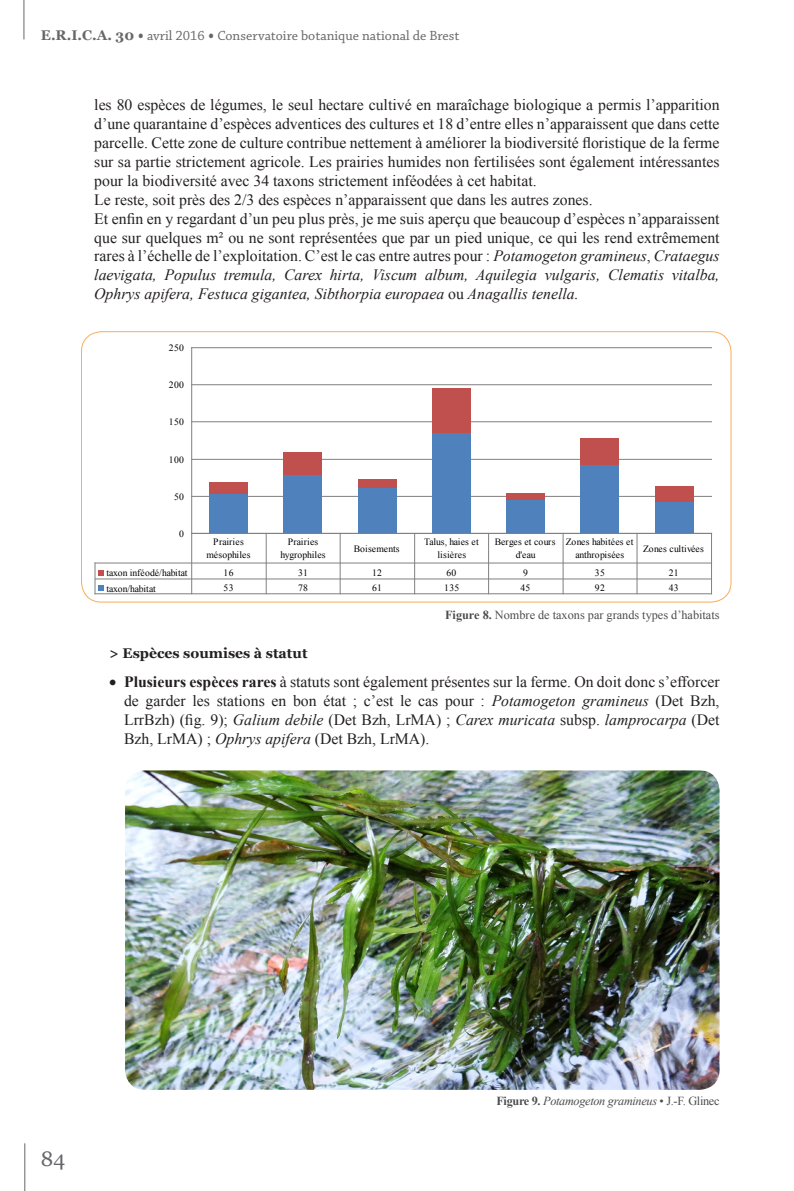
<style>
.page{position:relative;width:794px;height:1191px;background:#fff}
.page>*{position:absolute;margin:0;border:0;box-sizing:border-box;transform-origin:0 0}
.t1{font:21px "Georgia";color:#67676a}
.t2{font:15.75px/18.9px "Times New Roman";color:#231f20}
.t3{font:14px "Chaparral Pro";color:#67676a}
.t4{font:700 14px "Georgia";color:#231f20}
.t5{font:12.25px "Times New Roman";color:#4b4c4d}
.t6{font:italic 12.25px "Times New Roman";letter-spacing:-.025em;color:#4b4c4d}
.t7{font:9.62px/12.6px "Times New Roman";letter-spacing:.015em;color:#000;text-align:center}
.t8{font:9.62px "Times New Roman";letter-spacing:-.03em;color:#000}
.s1{font-family:"Georgia";font-weight:700}
.s2{font-weight:700;font-size:15.92px}
.s3{font-style:italic}
.s4{font-weight:700}
.s5{font-weight:700;font-style:normal}
.s6{font-style:normal}
</style>
<div class="page">
<hr style="left:24px;top:1143px;width:1px;height:48px;background:#67676a">
<hr style="left:23px;top:0;width:1px;height:39px;background:#67676a">
<img style="left:125px;top:770px;width:594px;height:319px">
<hr style="left:192px;top:496px;width:519px;height:1px;background:#808080">
<hr style="left:192px;top:459px;width:519px;height:1px;background:#808080">
<hr style="left:192px;top:421px;width:519px;height:1px;background:#808080">
<hr style="left:192px;top:384px;width:519px;height:1px;background:#808080">
<hr style="left:192px;top:347px;width:519px;height:1px;background:#808080">
<div style="left:209px;top:494px;width:39px;height:39px;background:#4f81bd"></div>
<div style="left:284px;top:475px;width:38px;height:58px;background:#4f81bd"></div>
<div style="left:358px;top:488px;width:38px;height:45px;background:#4f81bd"></div>
<div style="left:432px;top:433px;width:38px;height:100px;background:#4f81bd"></div>
<div style="left:506px;top:500px;width:39px;height:33px;background:#4f81bd"></div>
<div style="left:581px;top:465px;width:38px;height:68px;background:#4f81bd"></div>
<div style="left:655px;top:501px;width:38px;height:32px;background:#4f81bd"></div>
<div style="left:209px;top:482px;width:39px;height:12px;background:#c0504d"></div>
<div style="left:284px;top:452px;width:38px;height:23px;background:#c0504d"></div>
<div style="left:358px;top:479px;width:38px;height:9px;background:#c0504d"></div>
<div style="left:432px;top:389px;width:38px;height:44px;background:#c0504d"></div>
<div style="left:506px;top:493px;width:39px;height:7px;background:#c0504d"></div>
<div style="left:581px;top:439px;width:38px;height:26px;background:#c0504d"></div>
<div style="left:655px;top:486px;width:38px;height:15px;background:#c0504d"></div>
<hr style="left:191px;top:348px;width:1px;height:185px;background:#808080">
<hr style="left:95px;top:563px;width:616px;height:1px;background:#808080">
<hr style="left:95px;top:593px;width:616px;height:1px;background:#808080">
<hr style="left:192px;top:533px;width:519px;height:1px;background:#808080">
<hr style="left:95px;top:563px;width:1px;height:31px;background:#808080">
<hr style="left:191px;top:533px;width:1px;height:61px;background:#808080">
<hr style="left:266px;top:533px;width:1px;height:61px;background:#808080">
<hr style="left:340px;top:533px;width:1px;height:61px;background:#808080">
<hr style="left:414px;top:533px;width:1px;height:61px;background:#808080">
<hr style="left:488px;top:533px;width:1px;height:61px;background:#808080">
<hr style="left:563px;top:533px;width:1px;height:61px;background:#808080">
<hr style="left:636px;top:533px;width:1px;height:61px;background:#808080">
<hr style="left:711px;top:533px;width:1px;height:61px;background:#808080">
<svg style="left:98px;top:570px;width:6px;height:5px"></svg>
<hr style="left:96px;top:578px;width:615px;height:1px;background:#808080">
<svg style="left:98px;top:585px;width:6px;height:6px"></svg>
<p class="t3" style="left:41px;top:27px;width:420px"><span class="s1">E.R.I.C.A. 30</span> <span class="s2">•</span> avril 2016 <span class="s2">•</span> Conservatoire botanique national de Brest</p>
<p class="t2" style="left:94px;top:95px;width:627px">les 80 espèces de légumes, le seul hectare cultivé en maraîchage biologique a permis l’apparition d’une quarantaine d’espèces adventices des cultures et 18 d’entre elles n’apparaissent que dans cette parcelle. Cette zone de culture contribue nettement à améliorer la biodiversité floristique de la ferme sur sa partie strictement agricole. Les prairies humides non fertilisées sont également intéressantes pour la biodiversité avec 34 taxons strictement inféodées à cet habitat.<br>Le reste, soit près des 2/3 des espèces n’apparaissent que dans les autres zones.<br>Et enfin en y regardant d’un peu plus près, je me suis aperçu que beaucoup d’espèces n’apparaissent que sur quelques m² ou ne sont représentées que par un pied unique, ce qui les rend extrêmement rares à l’échelle de l’exploitation. C’est le cas entre autres pour : <span class="s3">Potamogeton gramineus</span>, <span class="s3">Crataegus laevigata, Populus tremula, Carex hirta, Viscum album, Aquilegia vulgaris, Clematis vitalba, Ophrys apifera, Festuca gigantea, Sibthorpia europaea</span> ou <span class="s3">Anagallis tenella.</span></p>
<p class="t7" style="left:169px;top:341px;width:17px">250</p>
<p class="t7" style="left:169px;top:378px;width:17px">200</p>
<p class="t7" style="left:169px;top:415px;width:17px">150</p>
<p class="t7" style="left:169px;top:453px;width:17px">100</p>
<p class="t7" style="left:174px;top:490px;width:11px">50</p>
<p class="t7" style="left:179px;top:527px;width:6px">0</p>
<p class="t7" style="left:206px;top:535px;width:46px">Prairies mésophiles</p>
<p class="t7" style="left:280px;top:535px;width:47px">Prairies hygrophiles</p>
<p class="t7" style="left:354px;top:542px;width:47px">Boisements</p>
<p class="t7" style="left:424px;top:535px;width:56px">Talus, haies et lisières</p>
<p class="t7" style="left:495px;top:535px;width:62px">Berges et cours d'eau</p>
<p class="t7" style="left:566px;top:535px;width:69px">Zones habitées et anthropisées</p>
<p class="t7" style="left:643px;top:542px;width:62px">Zones cultivées</p>
<p class="t8" style="left:106px;top:566px;width:83px">taxon inféodé/habitat</p>
<p class="t7" style="left:223px;top:566px;width:11px">16</p>
<p class="t7" style="left:298px;top:566px;width:11px">31</p>
<p class="t7" style="left:372px;top:566px;width:11px">12</p>
<p class="t7" style="left:446px;top:566px;width:11px">60</p>
<p class="t7" style="left:523px;top:566px;width:6px">9</p>
<p class="t7" style="left:595px;top:566px;width:11px">35</p>
<p class="t7" style="left:669px;top:566px;width:11px">21</p>
<p class="t8" style="left:106px;top:582px;width:51px">taxon/habitat</p>
<p class="t7" style="left:223px;top:581px;width:11px">53</p>
<p class="t7" style="left:298px;top:581px;width:11px">78</p>
<p class="t7" style="left:372px;top:581px;width:11px">61</p>
<p class="t7" style="left:444px;top:581px;width:17px">135</p>
<p class="t7" style="left:520px;top:581px;width:11px">45</p>
<p class="t7" style="left:595px;top:581px;width:11px">92</p>
<p class="t7" style="left:669px;top:581px;width:11px">43</p>
<p class="t5" style="left:445px;top:607px;width:276px"><span class="s4">Figure 8.</span> Nombre de taxons par grands types d’habitats</p>
<p class="t4" style="left:109px;top:644px;width:200px">&gt; Espèces soumises à statut</p>
<p class="t2" style="left:124px;top:672px;width:597px;text-align:justify;text-indent:-15px">• <span class="s4">Plusieurs espèces rares</span> à statuts sont également présentes sur la ferme. On doit donc s’efforcer de garder les stations en bon état ; c’est le cas pour : <span class="s3">Potamogeton gramineus</span> (Det Bzh, LrrBzh) (fig. 9); <span class="s3">Galium debile</span> (Det Bzh, LrMA) ; <span class="s3">Carex muricata</span> subsp. <span class="s3">lamprocarpa</span> (Det Bzh, LrMA) ; <span class="s3">Ophrys apifera</span> (Det Bzh, LrMA).</p>
<h1 class="t1" style="left:41px;top:1146px;width:26px">84</h1>
<p class="t6" style="left:496px;top:1092px;width:225px"><span class="s5">Figure 9.</span> Potamogeton gramineus <span class="s6">• J.-F. Glinec</span></p>
</div>
